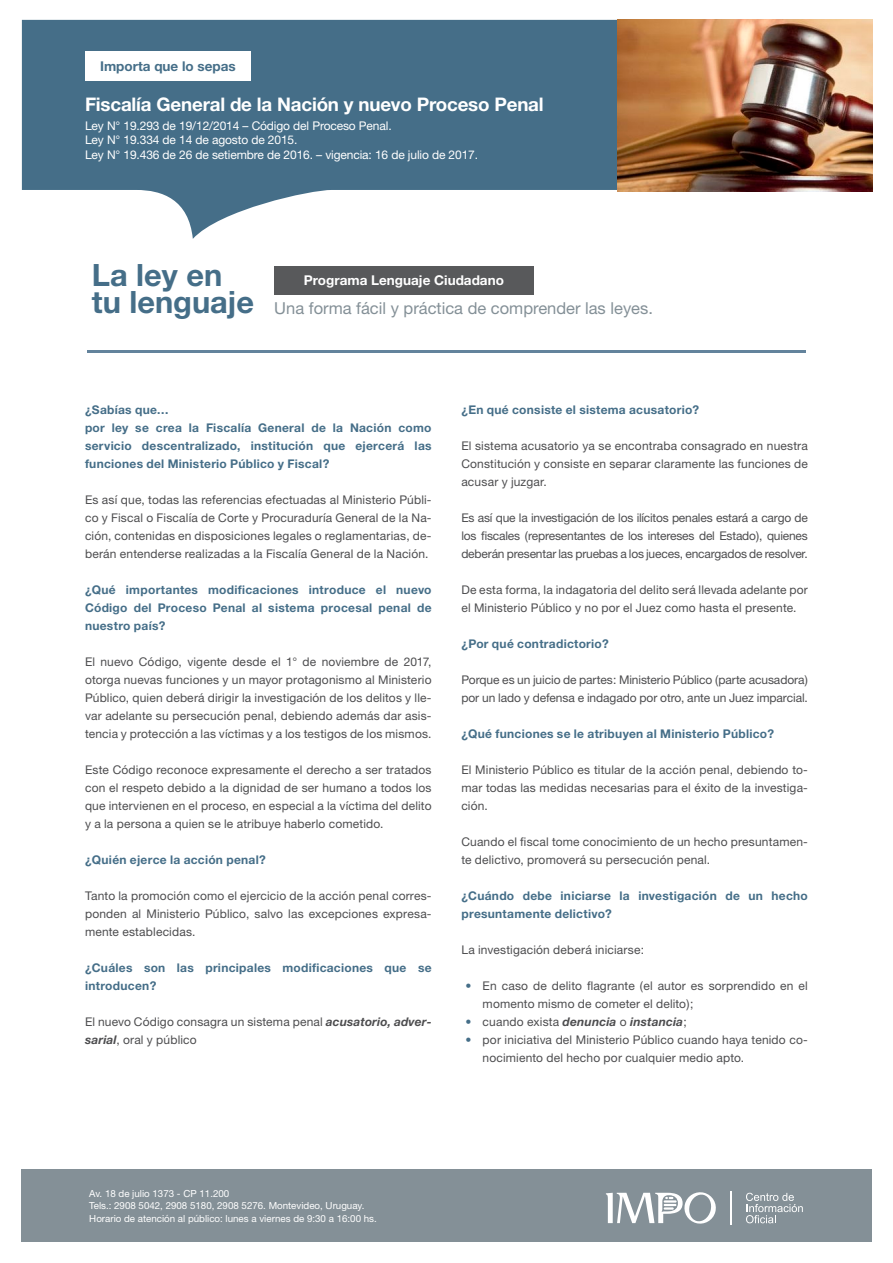
<style>
.page{position:relative;width:893px;height:1263px;background:#fff}
.page>*{position:absolute;margin:0;border:0;box-sizing:border-box;transform-origin:0 0}
.t1{font:700 30.75px "Helvetica Neue";color:#456e88}
.t2{font:700 18.75px "Helvetica Neue";letter-spacing:-.01em;color:#fff}
.t3{font:16.5px "Helvetica Neue";color:#849097}
.t4{font:700 13.5px "Helvetica Neue";color:#fff}
.t5{font:700 13.5px "Helvetica Neue";color:#456e88}
.t6{font:12px/18px "Helvetica Neue";letter-spacing:.015em;color:#4d4d4f;text-align:justify}
.t7{font:700 12px/18px "Helvetica Neue";letter-spacing:.025em;color:#456e88}
.t8{font:12px/14.4px "Helvetica Neue";letter-spacing:-.01em;color:#fff}
.t9{font:12px/18px "Helvetica Neue";letter-spacing:-.005em;color:#4d4d4f}
.t10{font:italic 700 12px "Helvetica Neue";letter-spacing:.01em;color:#4d4d4f}
.t11{font:9.75px/12.5px "Helvetica Neue";color:#fff}
.s1{font-weight:700;font-size:30.75px;color:#456e88}
.s2{font-weight:700;font-style:italic}
.s3{color:#456e88}
.s4{font-weight:400;font-style:normal;color:#456e88}
.s5{font-weight:400;font-style:normal}
</style>
<div class="page">
<svg style="left:22px;top:20px;width:850px;height:219px;fill:#456e88"></svg>
<div style="left:85px;top:51px;width:166px;height:30px;background:#fff"></div>
<div style="left:274px;top:266px;width:260px;height:28px;background:#58595b"></div>
<img style="left:617px;top:20px;width:255px;height:171px">
<hr style="left:88px;top:350px;width:718px;height:2px;background:#63839c">
<div style="left:21px;top:1169px;width:851px;height:73px;background:#849097"></div>
<svg style="left:606px;top:1192px;width:110px;height:32px"></svg>
<svg style="left:746px;top:1193px;width:57px;height:30px"></svg>
<hr style="left:731px;top:1191px;width:1px;height:33px;background:#fff">
<p class="t5" style="left:100px;top:58px;width:137px">Importa que lo sepas</p>
<h2 class="t2" style="left:85px;top:93px;width:460px">Fiscalía General de la Nación y nuevo Proceso Penal</h2>
<p class="t8" style="left:85px;top:118px;width:395px">Ley N° 19.293 de 19/12/2014 – Código del Proceso Penal.<br>Ley N° 19.334 de 14 de agosto de 2015.<br>Ley N° 19.436 de 26 de setiembre de 2016. – vigencia: 16 de julio de 2017.</p>
<h1 class="t1" style="left:92px;top:256px;width:132px">La ley en</h1>
<h3 class="t3" style="left:92px;top:299px;width:563px"><span class="s1">tu lenguaje</span> Una forma fácil y práctica de comprender las leyes.</h3>
<p class="t4" style="left:304px;top:272px;width:202px">Programa Lenguaje Ciudadano</p>
<p class="t7" style="left:85px;top:400px;width:348px">¿Sabías que…<br>por ley se crea la Fiscalía General de la Nación como servicio descentralizado, institución que ejercerá las funciones del Ministerio Público y Fiscal?</p>
<p class="t6" style="left:85px;top:491px;width:348px">Es así que, todas las referencias efectuadas al Ministerio Públi&shy;co y Fiscal o Fiscalía de Corte y Procuraduría General de la Na&shy;ción, contenidas en disposiciones legales o reglamentarias, de&shy;berán entenderse realizadas a la Fiscalía General de la Nación.</p>
<p class="t7" style="left:85px;top:580px;width:348px;text-align:justify">¿Qué importantes modificaciones introduce el nuevo Código del Proceso Penal al sistema procesal penal de nuestro país?</p>
<p class="t6" style="left:85px;top:653px;width:348px">El nuevo Código, vigente desde el 1° de noviembre de 2017, otorga nuevas funciones y un mayor protagonismo al Ministerio Público, quien deberá dirigir la investigación de los delitos y lle&shy;var adelante su persecución penal, debiendo además dar asis&shy;tencia y protección a las víctimas y a los testigos de los mismos.</p>
<p class="t6" style="left:85px;top:761px;width:348px">Este Código reconoce expresamente el derecho a ser tratados con el respeto debido a la dignidad de ser humano a todos los que intervienen en el proceso, en especial a la víctima del delito y a la persona a quien se le atribuye haberlo cometido.</p>
<p class="t7" style="left:85px;top:850px;width:182px">¿Quién ejerce la acción penal?</p>
<p class="t6" style="left:85px;top:887px;width:348px">Tanto la promoción como el ejercicio de la acción penal corres&shy;ponden al Ministerio Público, salvo las excepciones expresa&shy;mente establecidas.</p>
<p class="t7" style="left:85px;top:958px;width:348px">¿Cuáles son las principales modificaciones que se introducen?</p>
<p class="t6" style="left:85px;top:1013px;width:348px">El nuevo Código consagra un sistema penal <span class="s2">acusatorio, adver&shy;sarial</span>, oral y público</p>
<p class="t7" style="left:461px;top:400px;width:239px">¿En qué consiste el sistema acusatorio?</p>
<p class="t6" style="left:461px;top:437px;width:348px">El sistema acusatorio ya se encontraba consagrado en nuestra Constitución y consiste en separar claramente las funciones de acusar y juzgar.</p>
<p class="t6" style="left:461px;top:509px;width:348px">Es así que la investigación de los ilícitos penales estará a cargo de los fiscales (representantes de los intereses del Estado), quienes deberán presentar las pruebas a los jueces, encargados de resolver.</p>
<p class="t6" style="left:461px;top:581px;width:348px">De esta forma, la indagatoria del delito será llevada adelante por el Ministerio Público y no por el Juez como hasta el presente.</p>
<p class="t7" style="left:461px;top:634px;width:149px">¿Por qué contradictorio?</p>
<p class="t9" style="left:461px;top:671px;width:348px">Porque es un juicio de partes: Ministerio Público (parte acusadora) por un lado y defensa e indagado por otro, ante un Juez imparcial.</p>
<p class="t7" style="left:461px;top:724px;width:314px">¿Qué funciones se le atribuyen al Ministerio Público?</p>
<p class="t6" style="left:461px;top:761px;width:348px">El Ministerio Público es titular de la acción penal, debiendo to&shy;mar todas las medidas necesarias para el éxito de la investiga&shy;ción.</p>
<p class="t6" style="left:461px;top:833px;width:348px">Cuando el fiscal tome conocimiento de un hecho presuntamen&shy;te delictivo, promoverá su persecución penal.</p>
<p class="t7" style="left:461px;top:886px;width:348px">¿Cuándo debe iniciarse la investigación de un hecho presuntamente delictivo?</p>
<p class="t6" style="left:461px;top:941px;width:184px">La investigación deberá iniciarse:</p>
<p class="t6" style="left:483px;top:977px;width:327px;text-indent:-17px"><span class="s3">•</span> En caso de delito flagrante (el autor es sorprendido en el momento mismo de cometer el delito);</p>
<p class="t10" style="left:466px;top:1014px;width:223px"><span class="s4">•</span> <span class="s5">cuando exista</span> denuncia <span class="s5">o</span> instancia<span class="s5">;</span></p>
<p class="t6" style="left:483px;top:1031px;width:327px;text-indent:-17px"><span class="s3">•</span> por iniciativa del Ministerio Público cuando haya tenido co&shy;nocimiento del hecho por cualquier medio apto.</p>
<p class="t11" style="left:89px;top:1187px;width:289px">Av. 18 de julio 1373 - CP 11.200<br>Tels.: 2908 5042, 2908 5180, 2908 5276. Montevideo, Uruguay.<br>Horario de atención al público: lunes a viernes de 9:30 a 16:00 hs.</p>
</div>
